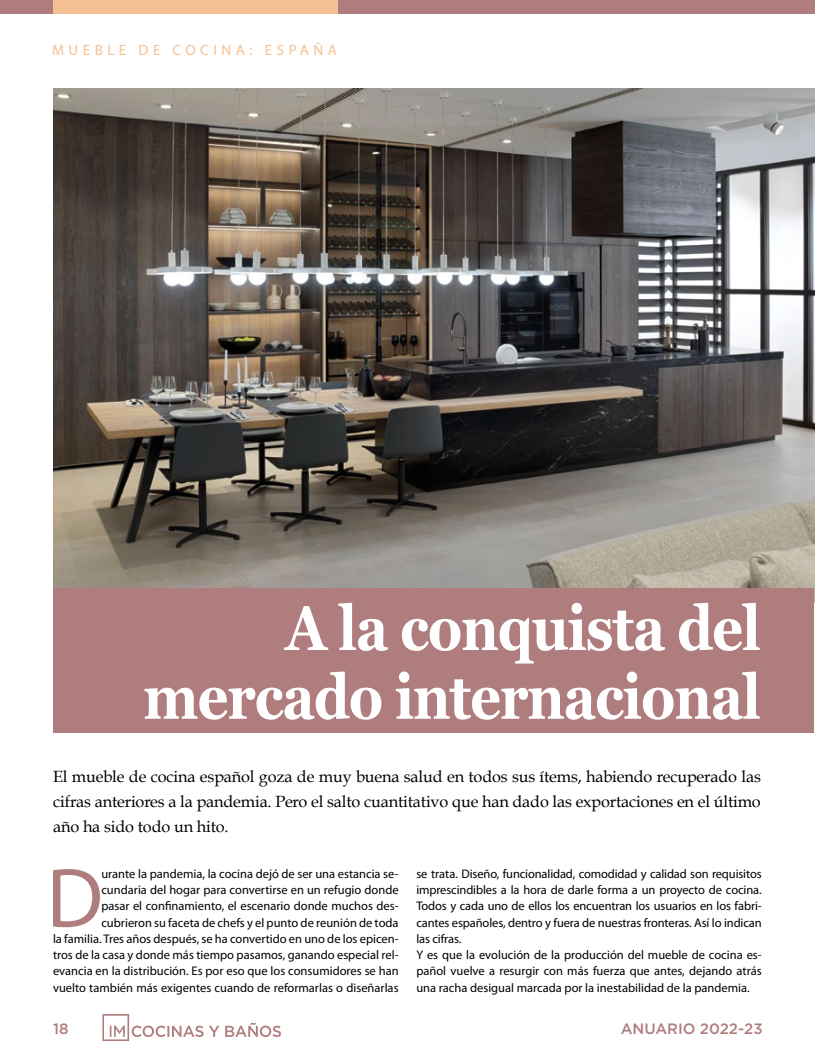
<style>
.page{position:relative;width:815px;height:1063px;background:#fff}
.page>*{position:absolute;margin:0;border:0;box-sizing:border-box;transform-origin:0 0}
.t1{font:84.88px "Myriad Pro";color:#b07d7e}
.t2{font:700 62.5px/68.8px "Georgia";letter-spacing:-.02em;color:#fff;text-align:right;scale:.87 1}
.t3{font:16.25px/25px "Book Antiqua";letter-spacing:-.01em;color:#000;text-align:justify}
.t4{font:15px "Myriad Pro";letter-spacing:.3em;color:#f5c194}
.t5{font:500 15px "Gotham";color:#b07d7e}
.t6{font:12.5px/16.2px "Myriad Pro";color:#000;text-align:right}
</style>
<div class="page">
<div style="left:0;top:0;width:815px;height:14px;background:#b07d7e"></div>
<div style="left:53px;top:0;width:284px;height:14px;background:#f5c194"></div>
<svg style="left:102px;top:1014px;width:117px;height:27px"></svg>
<svg style="left:225px;top:1023px;width:56px;height:14px"></svg>
<img style="left:53px;top:89px;width:762px;height:514px">
<div style="left:53px;top:589px;width:761px;height:144px;background:#b07d7e"></div>
<p class="t4" style="left:52px;top:41px;width:287px">MUEBLE DE COCINA: ESPAÑA</p>
<h2 class="t2" style="left:143px;top:591px;width:711px">A la conquista del mercado internacional</h2>
<h3 class="t3" style="left:53px;top:764px;width:709px">El mueble de cocina español goza de muy buena salud en todos sus ítems, habiendo recuperado las cifras anteriores a la pandemia. Pero el salto cuantitativo que han dado las exportaciones en el último año ha sido todo un hito.</h3>
<h1 class="t1" style="left:47px;top:846px;width:58px">D</h1>
<p class="t6" style="left:416px;top:865px;width:347px;text-align:left">se trata. Diseño, funcionalidad, comodidad y calidad son requisitos imprescindibles a la hora de darle forma a un proyecto de cocina.<br>Todos y cada uno de ellos los encuentran los usuarios en los fabri&shy;cantes españoles, dentro y fuera de nuestras fronteras. Así lo indican las cifras.<br>Y es que la evolución de la producción del mueble de cocina es&shy;pañol vuelve a resurgir con más fuerza que antes, dejando atrás una racha desigual marcada por la inestabilidad de la pandemia.</p>
<p class="t6" style="left:53px;top:865px;width:347px">urante la pandemia, la cocina dejó de ser una estancia se&shy;cundaria del hogar para convertirse en un refugio donde<br>pasar el confinamiento, el escenario donde muchos des&shy;cubrieron su faceta de chefs y el punto de reunión de toda<br>la familia. Tres años después, se ha convertido en uno de los epicen&shy;tros de la casa y donde más tiempo pasamos, ganando especial rel&shy;evancia en la distribución. Es por eso que los consumidores se han vuelto también más exigentes cuando de reformarlas o diseñarlas</p>
<p class="t5" style="left:53px;top:1018px;width:17px">18</p>
<p class="t5" style="left:621px;top:1018px;width:144px">ANUARIO 2022-23</p>
</div>
